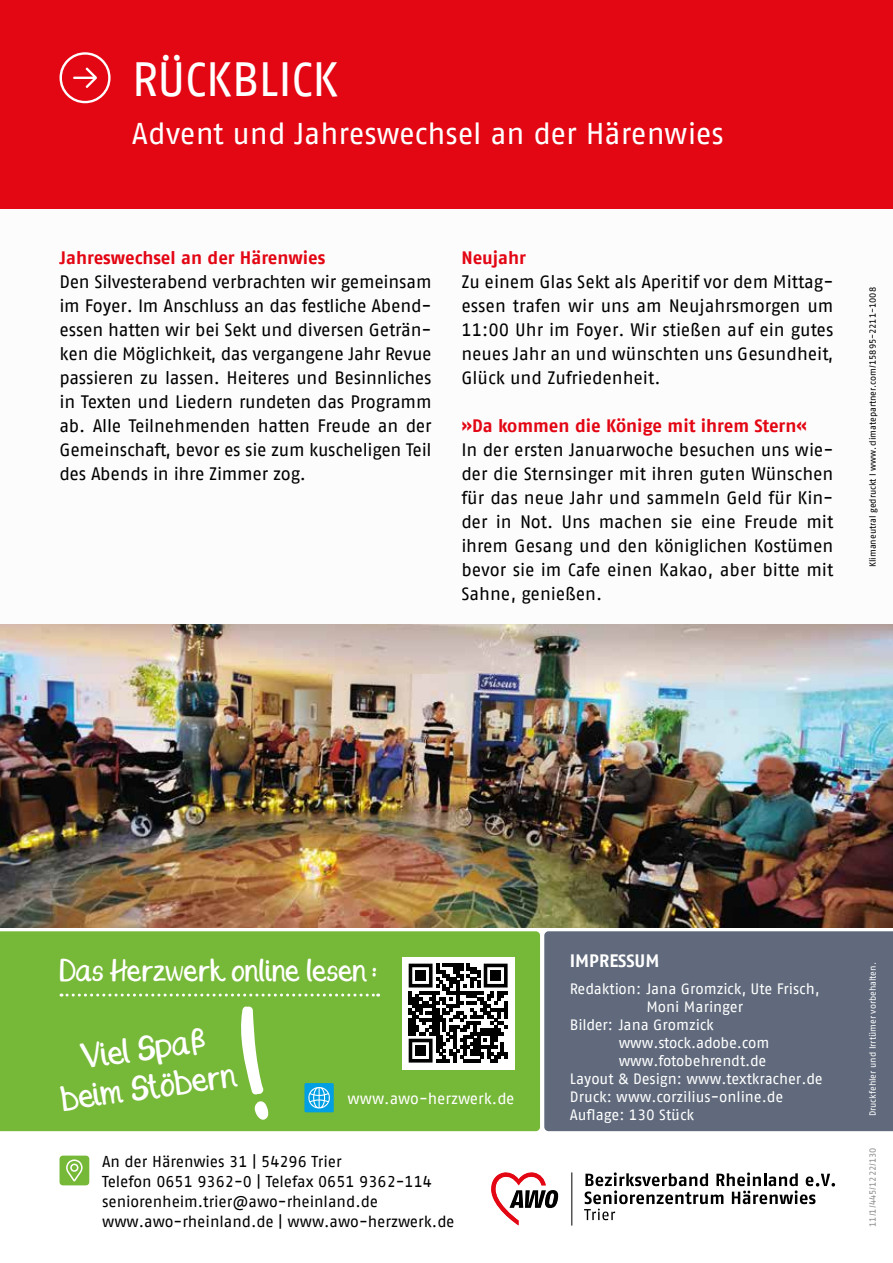
<style>
.page{position:relative;width:893px;height:1263px;background:#fff}
.page>*{position:absolute;margin:0;border:0;box-sizing:border-box;transform-origin:0 0}
.t1{font:48px "AWO Fago Office";letter-spacing:-.015em;color:#fff}
.t2{font:33px/39px "Herzwerkenbold";color:#fff;text-align:center}
.t3{font:30px "AWO Fago Office";color:#fff}
.t4{font:30px "Herzwerkenbold";letter-spacing:-.11em;color:#fff}
.t5{font:18px/24px "AWO Fago Office";letter-spacing:-.005em;color:#000;text-align:justify}
.t6{font:700 18px "AWO Fago Office";color:#e30613}
.t7{font:700 18px "AWO Fago Office";color:#fff}
.t8{font:15.75px/20.2px "AWO Fago Office";color:#000}
.t9{font:15.75px "AWO Fago Office";color:#fff}
.t10{font:15px "AWO Fago Office";letter-spacing:-.005em;color:#fff}
.t11{font:9px "AWO Fago Office";color:#000}
.t12{font:9px "AWO Fago Office";color:#fff}
.t13{font:9px "AWO Fago Office";color:#909090}
</style>
<div class="page">
<div style="left:60px;top:1155px;width:29px;height:30px;background:#76b837;border-radius:3px"></div>
<svg style="left:66px;top:1159px;width:17px;height:22px"></svg>
<div style="left:544px;top:931px;width:349px;height:200px;background:#606a7c"></div>
<svg style="left:491px;top:1172px;width:67px;height:53px"></svg>
<hr style="left:571px;top:1172px;width:1px;height:53px;background:#000">
<svg style="left:584px;top:1172px;width:251px;height:48px"></svg>
<div style="left:0;top:0;width:893px;height:208px;background:#e30613"></div>
<svg style="left:60px;top:52px;width:51px;height:51px"></svg>
<div style="left:0;top:931px;width:540px;height:200px;background:#76b837"></div>
<svg style="left:61px;top:993px;width:318px;height:3px"></svg>
<div style="left:304px;top:1083px;width:30px;height:29px;background:#009fe3"></div>
<svg style="left:308px;top:1087px;width:22px;height:21px"></svg>
<div style="left:402px;top:957px;width:112px;height:112px;background:#fff"></div>
<svg style="left:409px;top:964px;width:99px;height:98px"></svg>
<div style="left:415px;top:970px;width:11px;height:11px;background:#000"></div>
<div style="left:491px;top:970px;width:10px;height:11px;background:#000"></div>
<div style="left:415px;top:1045px;width:11px;height:11px;background:#000"></div>
<img style="left:0;top:624px;width:893px;height:303px">
<div style="left:236px;top:1005px;width:33px;height:116px;background:#76b837"></div>
<h1 class="t1" style="left:132px;top:52px;width:208px">RÜCKBLICK</h1>
<h3 class="t3" style="left:132px;top:117px;width:594px">Advent und Jahreswechsel an der Härenwies</h3>
<p class="t6" style="left:60px;top:247px;width:267px">Jahreswechsel an der Härenwies</p>
<p class="t5" style="left:60px;top:270px;width:374px">Den Silvesterabend verbrachten wir gemeinsam im Foyer. Im Anschluss an das festliche Abend&shy;essen hatten wir bei Sekt und diversen Geträn&shy;ken die Möglichkeit, das vergangene Jahr Revue passieren zu lassen. Heiteres und Besinnliches in Texten und Liedern rundeten das Programm ab. Alle Teilnehmenden hatten Freude an der Gemeinschaft, bevor es sie zum kuscheligen Teil des Abends in ihre Zimmer zog.</p>
<p class="t6" style="left:461px;top:247px;width:66px">Neujahr</p>
<p class="t5" style="left:461px;top:270px;width:374px">Zu einem Glas Sekt als Aperitif vor dem Mittag&shy;essen trafen wir uns am Neujahrsmorgen um 11:00 Uhr im Foyer. Wir stießen auf ein gutes neues Jahr an und wünschten uns Gesundheit, Glück und Zufriedenheit.</p>
<p class="t6" style="left:461px;top:415px;width:347px">»Da kommen die Könige mit ihrem Stern«</p>
<p class="t5" style="left:461px;top:438px;width:374px">In der ersten Januarwoche besuchen uns wie&shy;der die Sternsinger mit ihren guten Wünschen für das neue Jahr und sammeln Geld für Kin&shy;der in Not. Uns machen sie eine Freude mit ihrem Gesang und den königlichen Kostümen bevor sie im Cafe einen Kakao, aber bitte mit Sahne, genießen.</p>
<p class="t11" style="left:868px;top:567px;width:281px;rotate:-90deg">Klimaneutral gedruckt I www.climatepartner.com/15895-2211-1008</p>
<h3 class="t4" style="left:60px;top:954px;width:321px">Das Herzwerk online lesen:</h3>
<h2 class="t2" style="left:52px;top:1042px;width:182px;rotate:-8deg">Viel Spaß beim Stöbern</h2>
<p class="t9" style="left:347px;top:1090px;width:169px">www.awo-herzwerk.de</p>
<p class="t7" style="left:570px;top:950px;width:91px">IMPRESSUM</p>
<p class="t10" style="left:570px;top:981px;width:251px">Redaktion: Jana Gromzick, Ute Frisch,</p>
<p class="t10" style="left:646px;top:999px;width:98px">Moni Maringer</p>
<p class="t10" style="left:570px;top:1017px;width:145px">Bilder: Jana Gromzick</p>
<p class="t10" style="left:619px;top:1035px;width:152px">www.stock.adobe.com</p>
<p class="t10" style="left:619px;top:1053px;width:149px">www.fotobehrendt.de</p>
<p class="t10" style="left:570px;top:1071px;width:254px">Layout &amp; Design: www.textkracher.de</p>
<p class="t10" style="left:570px;top:1089px;width:215px">Druck: www.corzilius-online.de</p>
<p class="t10" style="left:570px;top:1107px;width:126px">Auflage: 130 Stück</p>
<p class="t12" style="left:867px;top:1116px;width:155px;rotate:-90deg">Druckfehler und Irrtümer vorbehalten.</p>
<p class="t8" style="left:102px;top:1151px;width:354px">An der Härenwies 31 | 54296 Trier<br>Telefon 0651 9362-0 | Telefax 0651 9362-114 seniorenheim.trier@awo-rheinland.de www.awo-rheinland.de | www.awo-herzwerk.de</p>
<p class="t13" style="left:867px;top:1227px;width:81px;rotate:-90deg">11/1/445/1222/130</p>
</div>
